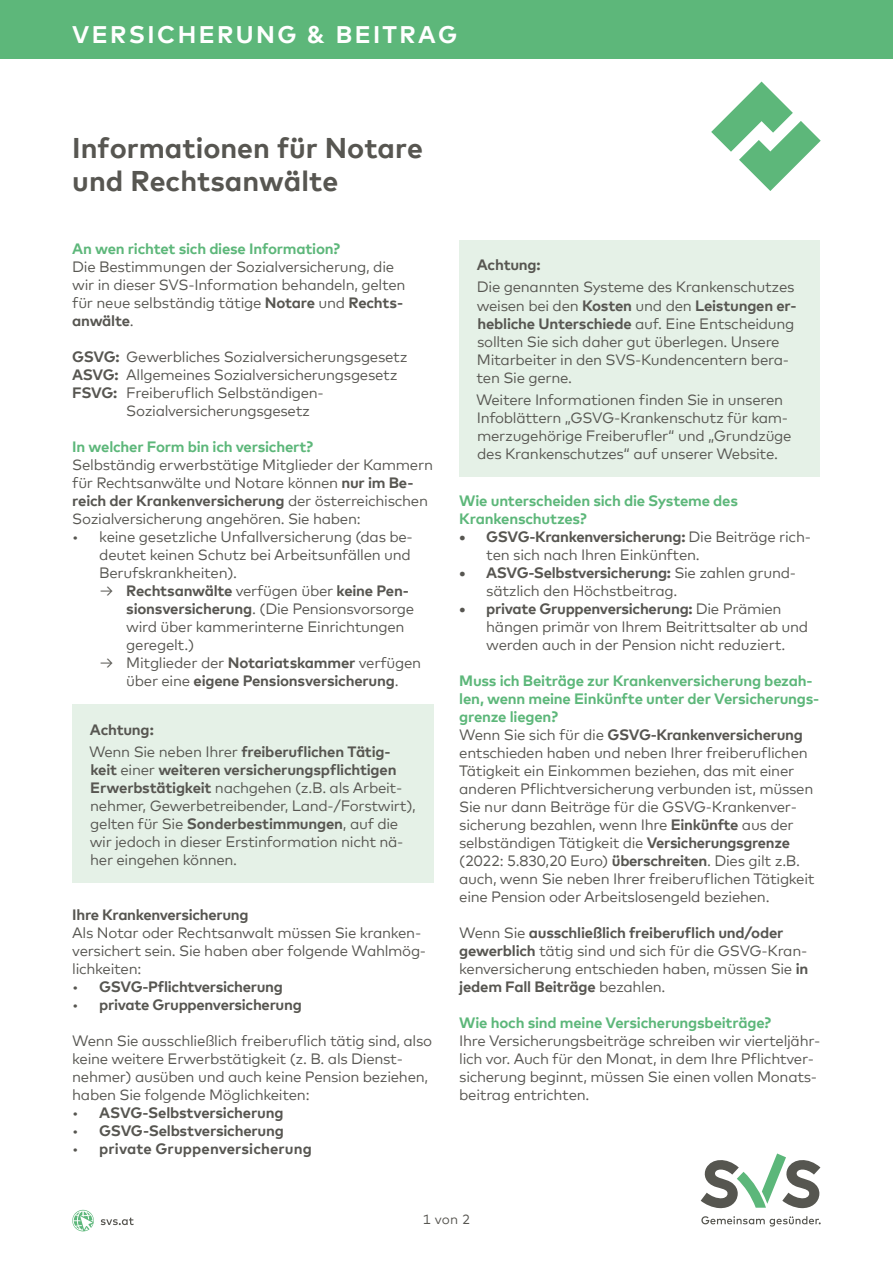
<style>
.page{position:relative;width:893px;height:1263px;background:#fff}
.page>*{position:absolute;margin:0;border:0;box-sizing:border-box;transform-origin:0 0}
.t1{font:700 28.5px/33px "Mark Offc Pro";color:#575651}
.t2{font:700 24px "Mark Offc Pro";letter-spacing:.1em;color:#fff}
.t3{font:15px/18px "Mark Offc Pro";letter-spacing:-.02em;color:#575651}
.t4{font:700 15px/18px "Mark Offc Pro";letter-spacing:-.015em;color:#575651;text-align:center}
.t5{font:700 15px/18px "Mark Offc Pro";letter-spacing:-.015em;color:#5db77a}
.t6{font:700 15px "Mark Offc Pro";letter-spacing:.005em;color:#575651}
.t7{font:13.5px "Mark Offc Pro";color:#575651}
.s1{font-weight:700}
.s2{font-weight:400}
.s3{font-weight:700;color:#5db77a}
</style>
<div class="page">
<div style="left:72px;top:705px;width:362px;height:178px;background:#e5f1e7"></div>
<div style="left:459px;top:240px;width:361px;height:237px;background:#e5f1e7"></div>
<div style="left:0;top:0;width:893px;height:59px;background:#5db77a"></div>
<svg style="left:711px;top:82px;width:110px;height:109px"></svg>
<svg style="left:701px;top:1153px;width:119px;height:56px"></svg>
<svg style="left:701px;top:1216px;width:120px;height:10px"></svg>
<svg style="left:72px;top:1210px;width:22px;height:21px"></svg>
<svg style="left:101px;top:1217px;width:33px;height:8px"></svg>
<h2 class="t2" style="left:72px;top:16px;width:387px">VERSICHERUNG &amp; BEITRAG</h2>
<h1 class="t1" style="left:72px;top:129px;width:352px">Informationen für Notare und Rechtsanwälte</h1>
<p class="t5" style="left:72px;top:239px;width:269px">An wen richtet sich diese Information?</p>
<p class="t3" style="left:72px;top:257px;width:335px">Die Bestimmungen der Sozialversicherung, die wir in dieser SVS-Information behandeln, gelten für neue selbständig tätige <span class="s1">Notare</span> und <span class="s1">Rechts&shy;anwälte</span>.</p>
<p class="t3" style="left:72px;top:347px;width:337px"><span class="s1">GSVG:</span> Gewerbliches Sozialversicherungsgesetz</p>
<p class="t3" style="left:72px;top:365px;width:327px"><span class="s1">ASVG:</span> Allgemeines Sozialversicherungsgesetz</p>
<p class="t3" style="left:72px;top:383px;width:253px"><span class="s1">FSVG:</span> Freiberuflich Selbständigen-</p>
<p class="t3" style="left:126px;top:401px;width:185px">Sozialversicherungsgesetz</p>
<p class="t5" style="left:72px;top:437px;width:242px">In welcher Form bin ich versichert?</p>
<p class="t3" style="left:72px;top:455px;width:362px">Selbständig erwerbstätige Mitglieder der Kammern für Rechtsanwälte und Notare können <span class="s1">nur im Be&shy;reich der Krankenversicherung</span> der österreichischen Sozialversicherung angehören. Sie haben:</p>
<p class="t3" style="left:99px;top:527px;width:315px;text-indent:-27px">• keine gesetzliche Unfallversicherung (das be&shy;deutet keinen Schutz bei Arbeitsunfällen und<br>Berufskrankheiten).</p>
<p class="t3" style="left:126px;top:581px;width:290px;text-indent:-27px">→ <span class="s1">Rechtsanwälte</span> verfügen über <span class="s1">keine Pen&shy;sionsversicherung</span>. (Die Pensionsvorsorge wird über kammerinterne Einrichtungen geregelt.)</p>
<p class="t4" style="left:99px;top:653px;width:323px"><span class="s2">→ Mitglieder der</span> Notariatskammer <span class="s2">verfügen über eine</span> eigene Pensionsversicherung<span class="s2">.</span></p>
<p class="t4" style="left:89px;top:717px;width:303px;line-height:22.2px;text-align:left">Achtung:<br><span class="s2">Wenn Sie neben Ihrer</span> freiberuflichen Tätig-</p>
<p class="t3" style="left:90px;top:759px;width:328px"><span class="s1">keit</span> einer <span class="s1">weiteren versicherungspflichtigen Erwerbstätigkeit</span> nachgehen (z.B. als Arbeit&shy;nehmer, Gewerbetreibender, Land-/Forstwirt), gelten für Sie <span class="s1">Sonderbestimmungen</span>, auf die wir jedoch in dieser Erstinformation nicht nä&shy;her eingehen können.</p>
<p class="t4" style="left:72px;top:905px;width:178px">Ihre Krankenversicherung</p>
<p class="t3" style="left:72px;top:923px;width:355px">Als Notar oder Rechtsanwalt müssen Sie kranken&shy;versichert sein. Sie haben aber folgende Wahlmög&shy;lichkeiten:</p>
<p class="t4" style="left:72px;top:977px;width:212px"><span class="s2">•</span> GSVG-Pflichtversicherung</p>
<p class="t4" style="left:72px;top:995px;width:231px"><span class="s2">•</span> private Gruppenversicherung</p>
<p class="t3" style="left:72px;top:1031px;width:361px">Wenn Sie ausschließlich freiberuflich tätig sind, also keine weitere Erwerbstätigkeit (z. B. als Dienst&shy;nehmer) ausüben und auch keine Pension beziehen, haben Sie folgende Möglichkeiten:</p>
<p class="t4" style="left:72px;top:1103px;width:213px"><span class="s2">•</span> ASVG-Selbstversicherung</p>
<p class="t4" style="left:72px;top:1121px;width:213px"><span class="s2">•</span> GSVG-Selbstversicherung</p>
<p class="t6" style="left:72px;top:1138px;width:241px"><span class="s2">•</span> private Gruppenversicherung</p>
<p class="t4" style="left:477px;top:255px;width:65px">Achtung:</p>
<p class="t3" style="left:476px;top:277px;width:322px">Die genannten Systeme des Krankenschutzes weisen bei den <span class="s1">Kosten</span> und den <span class="s1">Leistungen er&shy;hebliche Unterschiede</span> auf. Eine Entscheidung sollten Sie sich daher gut überlegen. Unsere Mitarbeiter in den SVS-Kundencentern bera&shy;ten Sie gerne.</p>
<p class="t3" style="left:476px;top:389px;width:317px">Weitere Informationen finden Sie in unseren Infoblättern „GSVG-Krankenschutz für kam&shy;merzugehörige Freiberufler“ und „Grundzüge des Krankenschutzes“ auf unserer Website.</p>
<p class="t5" style="left:459px;top:491px;width:280px">Wie unterscheiden sich die Systeme des<br>Krankenschutzes?</p>
<p class="t3" style="left:486px;top:527px;width:326px;text-indent:-27px"><span class="s1">• GSVG-Krankenversicherung:</span> Die Beiträge rich&shy;ten sich nach Ihren Einkünften.</p>
<p class="t3" style="left:486px;top:563px;width:311px;text-indent:-27px"><span class="s1">• ASVG-Selbstversicherung:</span> Sie zahlen grund&shy;sätzlich den Höchstbeitrag.</p>
<p class="t3" style="left:486px;top:599px;width:323px;text-indent:-27px"><span class="s1">• private Gruppenversicherung:</span> Die Prämien hängen primär von Ihrem Beitrittsalter ab und werden auch in der Pension nicht reduziert.</p>
<p class="t3" style="left:459px;top:671px;width:362px"><span class="s3">Muss ich Beiträge zur Krankenversicherung bezah&shy;len, wenn meine Einkünfte unter der Versicherungs&shy;grenze liegen?<br></span>Wenn Sie sich für die <span class="s1">GSVG-Krankenversicherung </span>entschieden haben und neben Ihrer freiberuflichen Tätigkeit ein Einkommen beziehen, das mit einer anderen Pflichtversicherung verbunden ist, müssen Sie nur dann Beiträge für die GSVG-Krankenver&shy;sicherung bezahlen, wenn Ihre <span class="s1">Einkünfte</span> aus der selbständigen Tätigkeit die <span class="s1">Versicherungsgrenze </span>(2022: 5.830,20 Euro) <span class="s1">überschreiten</span>. Dies gilt z.B. auch, wenn Sie neben Ihrer freiberuflichen Tätigkeit eine Pension oder Arbeitslosengeld beziehen.</p>
<p class="t3" style="left:459px;top:923px;width:351px">Wenn Sie <span class="s1">ausschließlich freiberuflich und/oder gewerblich</span> tätig sind und sich für die GSVG-Kran&shy;kenversicherung entschieden haben, müssen Sie <span class="s1">in jedem Fall Beiträge</span> bezahlen.</p>
<p class="t5" style="left:459px;top:1013px;width:313px">Wie hoch sind meine Versicherungsbeiträge?</p>
<p class="t3" style="left:459px;top:1031px;width:363px">Ihre Versicherungsbeiträge schreiben wir vierteljähr&shy;lich vor. Auch für den Monat, in dem Ihre Pflichtver&shy;sicherung beginnt, müssen Sie einen vollen Monats&shy;beitrag entrichten.</p>
<p class="t7" style="left:423px;top:1209px;width:49px">1 von 2</p>
</div>
